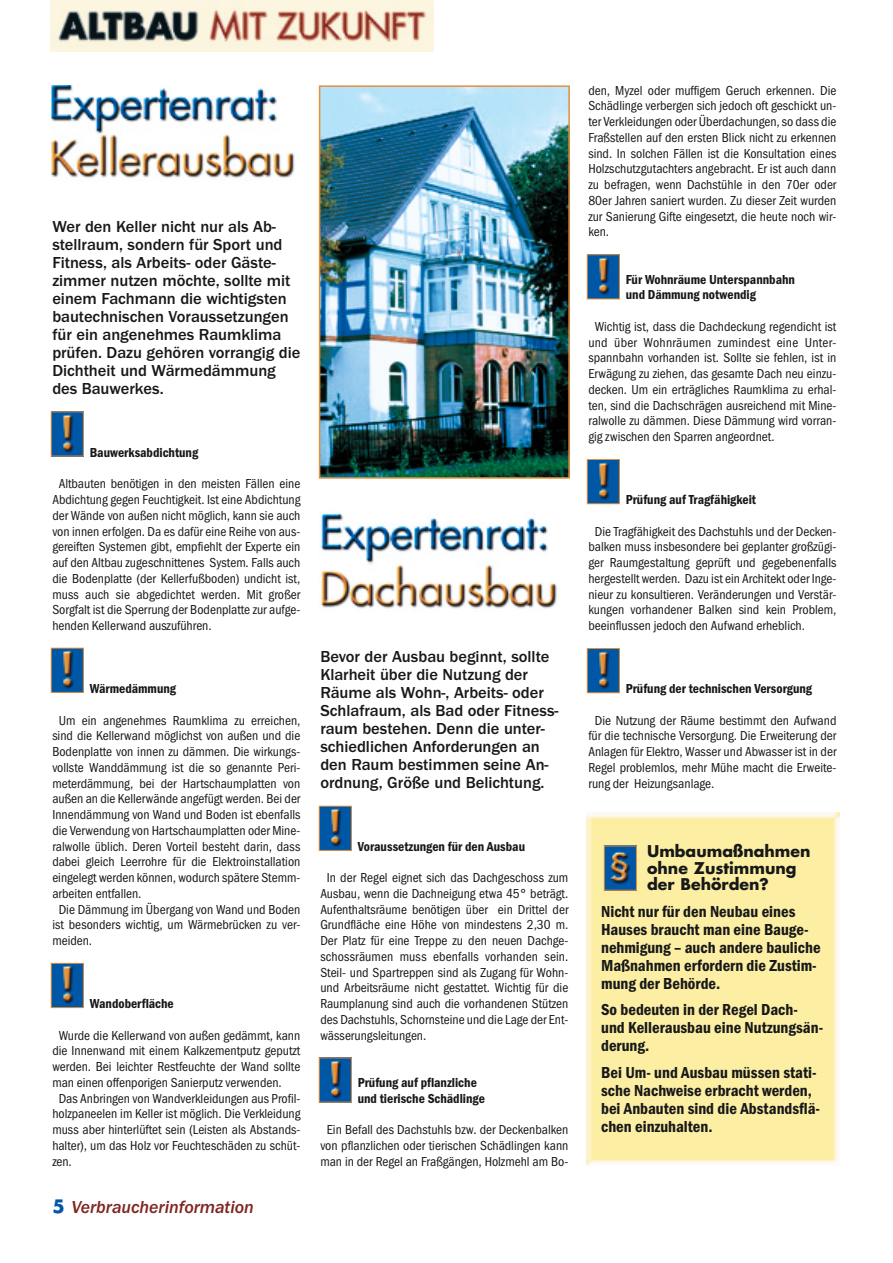
<style>
.page{position:relative;width:893px;height:1263px;background:#fff}
.page>*{position:absolute;margin:0;border:0;box-sizing:border-box;transform-origin:0 0}
.t1{font:italic 500 18px "Franklin Gothic";letter-spacing:-.005em;color:#7f2521}
.t2{font:500 16.5px/18px "Franklin Gothic";color:#171819}
.t3{font:600 condensed 16.5px/18px "Franklin Gothic";color:#171819}
.t4{font:700 15.75px/16.5px "Futura";color:#171819}
.t5{font:condensed 13.5px/15.8px "Franklin Gothic";color:#171819;text-align:justify}
.t6{font:600 condensed 13.5px/15.8px "Franklin Gothic";color:#171819}
.s1{font-family:"Futura";font-weight:700;font-style:normal;color:#0057a6}
</style>
<div class="page">
<img style="left:320px;top:512px;width:237px;height:97px">
<img style="left:51px;top:0;width:382px;height:51px">
<div style="left:587px;top:813px;width:252px;height:353px;background:#fceea2"></div>
<img style="left:322px;top:88px;width:245px;height:388px">
<div style="left:319px;top:85px;width:251px;height:394px;border:2px solid #e69038"></div>
<img style="left:51px;top:85px;width:244px;height:93px">
<img style="left:53px;top:413px;width:29px;height:41px">
<div style="left:51px;top:411px;width:33px;height:45px;border:1px solid #e69038"></div>
<img style="left:53px;top:965px;width:29px;height:41px">
<div style="left:51px;top:963px;width:33px;height:45px;border:1px solid #e69038"></div>
<img style="left:321px;top:808px;width:29px;height:41px">
<div style="left:319px;top:806px;width:33px;height:45px;border:1px solid #e69038"></div>
<img style="left:53px;top:650px;width:29px;height:41px">
<div style="left:51px;top:648px;width:33px;height:45px;border:1px solid #e69038"></div>
<img style="left:321px;top:1060px;width:29px;height:41px">
<div style="left:319px;top:1058px;width:33px;height:45px;border:1px solid #e69038"></div>
<img style="left:589px;top:256px;width:28px;height:41px">
<div style="left:587px;top:254px;width:32px;height:45px;border:1px solid #e69038"></div>
<img style="left:589px;top:461px;width:28px;height:41px">
<div style="left:587px;top:459px;width:32px;height:45px;border:1px solid #e69038"></div>
<img style="left:589px;top:650px;width:28px;height:41px">
<div style="left:587px;top:648px;width:32px;height:45px;border:1px solid #e69038"></div>
<img style="left:606px;top:848px;width:28px;height:41px">
<div style="left:604px;top:846px;width:32px;height:45px;border:1px solid #e69038"></div>
<p class="t2" style="left:52px;top:219px;width:249px">Wer den Keller nicht nur als Ab&shy;stellraum, sondern für Sport und<br>Fitness, als Arbeits- oder Gäste&shy;zimmer nutzen möchte, sollte mit einem Fachmann die wichtigsten bautechnischen Voraussetzungen für ein angenehmes Raumklima prüfen. Dazu gehören vorrangig die<br>Dichtheit und Wärmedämmung des Bauwerkes.</p>
<p class="t6" style="left:90px;top:446px;width:110px">Bauwerksabdichtung</p>
<p class="t5" style="left:52px;top:477px;width:249px;text-indent:6px">Altbauten benötigen in den meisten Fällen eine Abdichtung gegen Feuchtigkeit. Ist eine Abdichtung der Wände von außen nicht möglich, kann sie auch von innen erfolgen. Da es dafür eine Reihe von aus&shy;gereiften Systemen gibt, empfiehlt der Experte ein auf den Altbau zugeschnittenes System. Falls auch die Bodenplatte (der Kellerfußboden) undicht ist, muss auch sie abgedichtet werden. Mit großer Sorgfalt ist die Sperrung der Bodenplatte zur aufge&shy;henden Kellerwand auszuführen.</p>
<p class="t6" style="left:90px;top:682px;width:88px">Wärmedämmung</p>
<p class="t5" style="left:59px;top:713px;width:243px">Um ein angenehmes Raumklima zu erreichen,</p>
<p class="t5" style="left:52px;top:729px;width:249px">sind die Kellerwand möglichst von außen und die</p>
<p class="t5" style="left:52px;top:745px;width:249px">Bodenplatte von innen zu dämmen. Die wirkungs-</p>
<p class="t5" style="left:52px;top:761px;width:249px">vollste Wanddämmung ist die so genannte Peri-</p>
<p class="t5" style="left:52px;top:776px;width:249px">meterdämmung, bei der Hartschaumplatten von</p>
<p class="t5" style="left:52px;top:792px;width:249px">außen an die Kellerwände angefügt werden. Bei der</p>
<p class="t5" style="left:52px;top:808px;width:249px">Innendämmung von Wand und Boden ist ebenfalls</p>
<p class="t5" style="left:52px;top:824px;width:249px">die Verwendung von Hartschaumplatten oder Mine-</p>
<p class="t5" style="left:52px;top:839px;width:249px">ralwolle üblich. Deren Vorteil besteht darin, dass</p>
<p class="t5" style="left:52px;top:855px;width:249px">dabei gleich Leerrohre für die Elektroinstallation</p>
<p class="t5" style="left:52px;top:871px;width:249px">eingelegt werden können, wodurch spätere Stemm-</p>
<p class="t5" style="left:52px;top:887px;width:91px">arbeiten entfallen.</p>
<p class="t5" style="left:59px;top:902px;width:243px">Die Dämmung im Übergang von Wand und Boden</p>
<p class="t5" style="left:52px;top:918px;width:249px">ist besonders wichtig, um Wärmebrücken zu ver-</p>
<p class="t5" style="left:52px;top:934px;width:41px">meiden.</p>
<p class="t6" style="left:90px;top:997px;width:85px">Wandoberfläche</p>
<p class="t5" style="left:59px;top:1028px;width:243px">Wurde die Kellerwand von außen gedämmt, kann</p>
<p class="t5" style="left:52px;top:1044px;width:249px">die Innenwand mit einem Kalkzementputz geputzt</p>
<p class="t5" style="left:52px;top:1060px;width:249px">werden. Bei leichter Restfeuchte der Wand sollte</p>
<p class="t5" style="left:52px;top:1076px;width:231px">man einen offenporigen Sanierputz verwenden.</p>
<p class="t5" style="left:59px;top:1091px;width:243px">Das Anbringen von Wandverkleidungen aus Profil-</p>
<p class="t5" style="left:52px;top:1107px;width:249px">holzpaneelen im Keller ist möglich. Die Verkleidung</p>
<p class="t5" style="left:52px;top:1123px;width:249px">muss aber hinterlüftet sein (Leisten als Abstands-</p>
<p class="t5" style="left:52px;top:1139px;width:249px">halter), um das Holz vor Feuchteschäden zu schüt-</p>
<p class="t5" style="left:52px;top:1154px;width:21px">zen.</p>
<h1 class="t1" style="left:52px;top:1200px;width:203px"><span class="s1">5</span> Verbraucherinformation</h1>
<p class="t2" style="left:320px;top:648px;width:240px">Bevor der Ausbau beginnt, sollte<br>Klarheit über die Nutzung der<br>Räume als Wohn-, Arbeits- oder<br>Schlafraum, als Bad oder Fitness&shy;raum bestehen. Denn die unter&shy;schiedlichen Anforderungen an den Raum bestimmen seine An&shy;ordnung, Größe und Belichtung.</p>
<p class="t6" style="left:358px;top:839px;width:169px">Voraussetzungen für den Ausbau</p>
<p class="t5" style="left:320px;top:871px;width:249px;text-indent:6px">In der Regel eignet sich das Dachgeschoss zum Ausbau, wenn die Dachneigung etwa 45° beträgt.<br>Aufenthaltsräume benötigen über ein Drittel der Grundfläche eine Höhe von mindestens 2,30 m.<br>Der Platz für eine Treppe zu den neuen Dachge&shy;schossräumen muss ebenfalls vorhanden sein.<br>Steil- und Spartreppen sind als Zugang für Wohn&shy;und Arbeitsräume nicht gestattet. Wichtig für die Raumplanung sind auch die vorhandenen Stützen des Dachstuhls, Schornsteine und die Lage der Ent&shy;wässerungsleitungen.</p>
<p class="t6" style="left:358px;top:1076px;width:129px">Prüfung auf pflanzliche und tierische Schädlinge</p>
<p class="t5" style="left:320px;top:1123px;width:249px;text-align:center">Ein Befall des Dachstuhls bzw. der Deckenbalken von pflanzlichen oder tierischen Schädlingen kann man in der Regel an Fraßgängen, Holzmehl am Bo-</p>
<p class="t5" style="left:588px;top:83px;width:249px">den, Myzel oder muffigem Geruch erkennen. Die Schädlinge verbergen sich jedoch oft geschickt un&shy;ter Verkleidungen oder Überdachungen, so dass die Fraßstellen auf den ersten Blick nicht zu erkennen sind. In solchen Fällen ist die Konsultation eines Holzschutzgutachters angebracht. Er ist auch dann zu befragen, wenn Dachstühle in den 70er oder 80er Jahren saniert wurden. Zu dieser Zeit wurden zur Sanierung Gifte eingesetzt, die heute noch wir&shy;ken.</p>
<p class="t6" style="left:625px;top:272px;width:171px">Für Wohnräume Unterspannbahn und Dämmung notwendig</p>
<p class="t5" style="left:588px;top:320px;width:249px;text-indent:6px">Wichtig ist, dass die Dachdeckung regendicht ist und über Wohnräumen zumindest eine Unter&shy;spannbahn vorhanden ist. Sollte sie fehlen, ist in Erwägung zu ziehen, das gesamte Dach neu einzu&shy;decken. Um ein erträgliches Raumklima zu erhal&shy;ten, sind die Dachschrägen ausreichend mit Mine&shy;ralwolle zu dämmen. Diese Dämmung wird vorran&shy;gig zwischen den Sparren angeordnet.</p>
<p class="t6" style="left:625px;top:493px;width:132px">Prüfung auf Tragfähigkeit</p>
<p class="t5" style="left:588px;top:524px;width:249px;text-indent:6px">Die Tragfähigkeit des Dachstuhls und der Decken&shy;balken muss insbesondere bei geplanter großzügi&shy;ger Raumgestaltung geprüft und gegebenenfalls hergestellt werden. Dazu ist ein Architekt oder Inge&shy;nieur zu konsultieren. Veränderungen und Verstär&shy;kungen vorhandener Balken sind kein Problem, beeinflussen jedoch den Aufwand erheblich.</p>
<p class="t6" style="left:625px;top:682px;width:188px">Prüfung der technischen Versorgung</p>
<p class="t5" style="left:588px;top:713px;width:249px;text-indent:6px">Die Nutzung der Räume bestimmt den Aufwand für die technische Versorgung. Die Erweiterung der Anlagen für Elektro, Wasser und Abwasser ist in der Regel problemlos, mehr Mühe macht die Erweite&shy;rung der Heizungsanlage.</p>
<p class="t4" style="left:647px;top:845px;width:165px">Umbaumaßnahmen ohne Zustimmung der Behörden?</p>
<p class="t3" style="left:601px;top:904px;width:221px">Nicht nur für den Neubau eines<br>Hauses braucht man eine Bauge&shy;nehmigung – auch andere bauliche<br>Maßnahmen erfordern die Zustim&shy;mung der Behörde.</p>
<p class="t3" style="left:601px;top:1002px;width:223px">So bedeuten in der Regel Dach&shy;und Kellerausbau eine Nutzungsän&shy;derung.</p>
<p class="t3" style="left:601px;top:1065px;width:220px">Bei Um- und Ausbau müssen stati&shy;sche Nachweise erbracht werden, bei Anbauten sind die Abstandsflä&shy;chen einzuhalten.</p>
</div>
